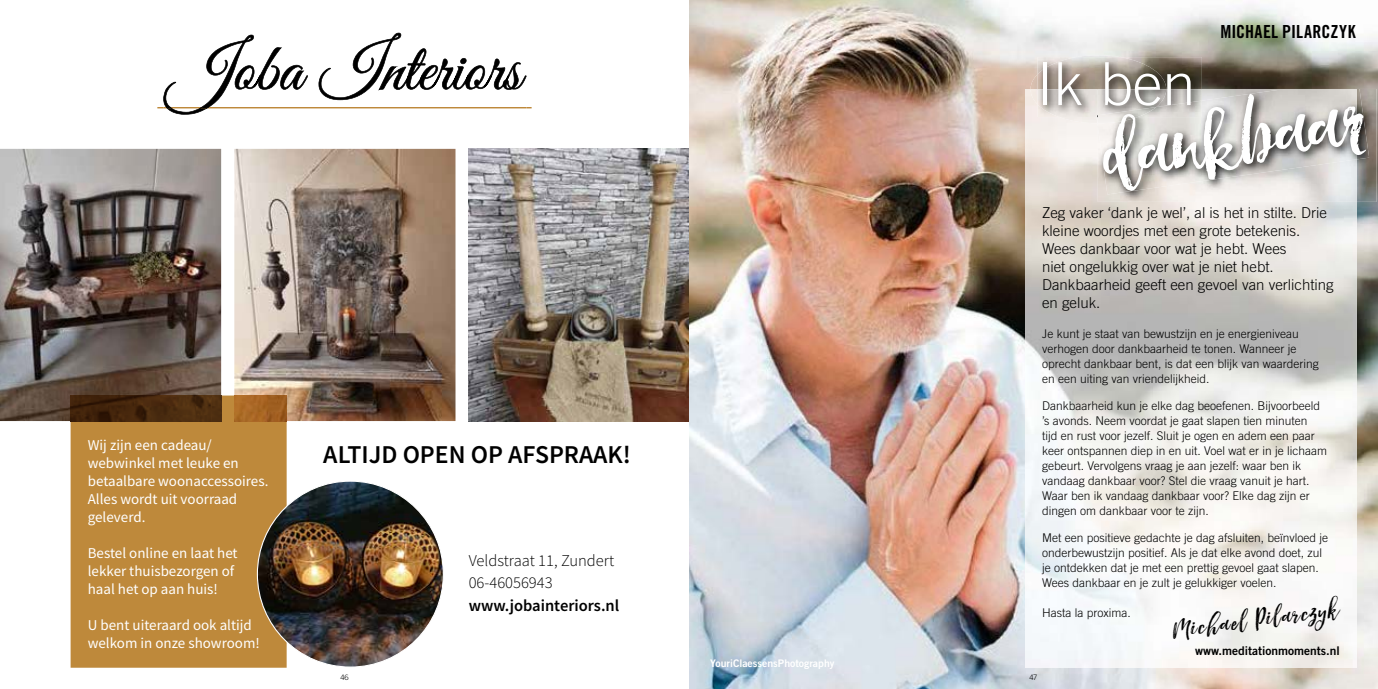
<style>
.page{position:relative;width:1378px;height:689px;background:#fff}
.page>*{position:absolute;margin:0;border:0;box-sizing:border-box;transform-origin:0 0}
.t1{font:131.55px "Hello Sunshine";color:#fff}
.t2{font:67.5px "Great Vibes";color:#000}
.t3{font:300 59.4px "Trade Gothic LT Std";color:#fff}
.t4{font:italic 34.5px "Hello Sunshine";color:#000}
.t5{font:600 25.65px "Source Sans Pro";color:#000}
.t6{font:18px "Trade Gothic LT Std Bd Cn 20";letter-spacing:.01em;color:#000}
.t7{font:300 16.5px/22.5px "Source Sans Pro";color:#000}
.t8{font:600 16.5px "Source Sans Pro";color:#000}
.t9{font:15px/18px "Source Sans Pro";color:#fff}
.t10{font:300 15px/18px "Trade Gothic LT Std";color:#000}
.t11{font:300 12px/15px "Trade Gothic LT Std";color:#000}
.t12{font:12px "Trade Gothic LT Std Bd 2";color:#000}
.t13{font:10.5px "Trade Gothic LT Std Bd 2";color:#fff}
.t14{font:300 7.5px "Trade Gothic LT Std";color:#000}
</style>
<div class="page">
<img style="left:689px;top:0;width:689px;height:689px">
<img style="left:1030px;top:55px;width:90px;height:34px">
<img style="left:1025px;top:89px;width:332px;height:579px">
<img style="left:1030px;top:89px;width:66px;height:34px">
<img style="left:1357px;top:89px;width:19px;height:113px">
<img style="left:1098px;top:194px;width:259px;height:8px">
<img style="left:1357px;top:89px;width:12px;height:70px">
<img style="left:1098px;top:89px;width:259px;height:105px">
<img style="left:1098px;top:117px;width:39px;height:6px">
<img style="left:1166px;top:57px;width:36px;height:32px">
<img style="left:1037px;top:57px;width:129px;height:32px">
<img style="left:1037px;top:89px;width:61px;height:28px">
<img style="left:1166px;top:89px;width:36px;height:12px">
<img style="left:1098px;top:89px;width:68px;height:18px">
<svg style="left:1096px;top:115px;width:2px;height:11px"></svg>
<img style="left:1137px;top:101px;width:65px;height:16px">
<img style="left:1098px;top:107px;width:58px;height:10px">
<img style="left:0;top:149px;width:221px;height:272px">
<img style="left:234px;top:149px;width:221px;height:272px">
<img style="left:469px;top:149px;width:220px;height:272px">
<div style="left:71px;top:395px;width:216px;height:273px;background:#be893b"></div>
<img style="left:71px;top:395px;width:150px;height:26px">
<img style="left:234px;top:395px;width:53px;height:26px">
<img style="left:257px;top:481px;width:186px;height:186px;border-radius:93px">
<svg style="left:157px;top:33px;width:374px;height:82px"></svg>
<h2 class="t2" style="left:168px;top:32px;width:355px">Joba Interiors</h2>
<p class="t9" style="left:88px;top:435px;width:182px">Wij zijn een cadeau/ webwinkel met leuke en betaalbare woonaccessoires.<br>Alles wordt uit voorraad geleverd.</p>
<p class="t9" style="left:88px;top:543px;width:151px">Bestel online en laat het lekker thuisbezorgen of haal het op aan huis!</p>
<p class="t9" style="left:88px;top:615px;width:173px">U bent uiteraard ook altijd welkom in onze showroom!</p>
<h3 class="t5" style="left:323px;top:438px;width:309px">ALTIJD OPEN OP AFSPRAAK!</h3>
<h3 class="t7" style="left:469px;top:549px;width:147px">Veldstraat 11, Zundert<br>06-46056943</h3>
<h3 class="t8" style="left:469px;top:594px;width:152px">www.jobainteriors.nl</h3>
<p class="t13" style="left:710px;top:657px;width:126px">YouriClaessensPhotography</p>
<h3 class="t6" style="left:1220px;top:21px;width:137px">MICHAEL PILARCZYK</h3>
<h3 class="t3" style="left:1037px;top:49px;width:160px">Ik ben</h3>
<h1 class="t1" style="left:1091px;top:77px;width:271px;rotate:-8deg">dankbaar</h1>
<p class="t10" style="left:1042px;top:204px;width:293px">Zeg vaker ‘dank je wel’, al is het in stilte. Drie kleine woordjes met een grote betekenis.<br>Wees dankbaar voor wat je hebt. Wees<br>niet ongelukkig over wat je niet hebt.<br>Dankbaarheid geeft een gevoel van verlichting en geluk.</p>
<p class="t11" style="left:1042px;top:326px;width:278px">Je kunt je staat van bewustzijn en je energieniveau verhogen door dankbaarheid te tonen. Wanneer je oprecht dankbaar bent, is dat een blijk van waardering en een uiting van vriendelijkheid.</p>
<p class="t11" style="left:1042px;top:398px;width:287px">Dankbaarheid kun je elke dag beoefenen. Bijvoorbeeld ’s avonds. Neem voordat je gaat slapen tien minuten<br>tijd en rust voor jezelf. Sluit je ogen en adem een paar keer ontspannen diep in en uit. Voel wat er in je lichaam gebeurt. Vervolgens vraag je aan jezelf: waar ben ik vandaag dankbaar voor? Stel die vraag vanuit je hart.<br>Waar ben ik vandaag dankbaar voor? Elke dag zijn er dingen om dankbaar voor te zijn.</p>
<p class="t11" style="left:1042px;top:530px;width:288px">Met een positieve gedachte je dag afsluiten, beïnvloed je onderbewustzijn positief. Als je dat elke avond doet, zul je ontdekken dat je met een prettig gevoel gaat slapen.<br>Wees dankbaar en je zult je gelukkiger voelen.</p>
<p class="t11" style="left:1042px;top:605px;width:90px">Hasta la proxima.</p>
<p class="t12" style="left:1195px;top:643px;width:146px">www.meditationmoments.nl</p>
<h3 class="t4" style="left:1169px;top:609px;width:168px;rotate:-7deg">Michael Pilarczyk</h3>
<p class="t14" style="left:340px;top:672px;width:10px">46</p>
<p class="t14" style="left:1029px;top:672px;width:9px">47</p>
</div>
